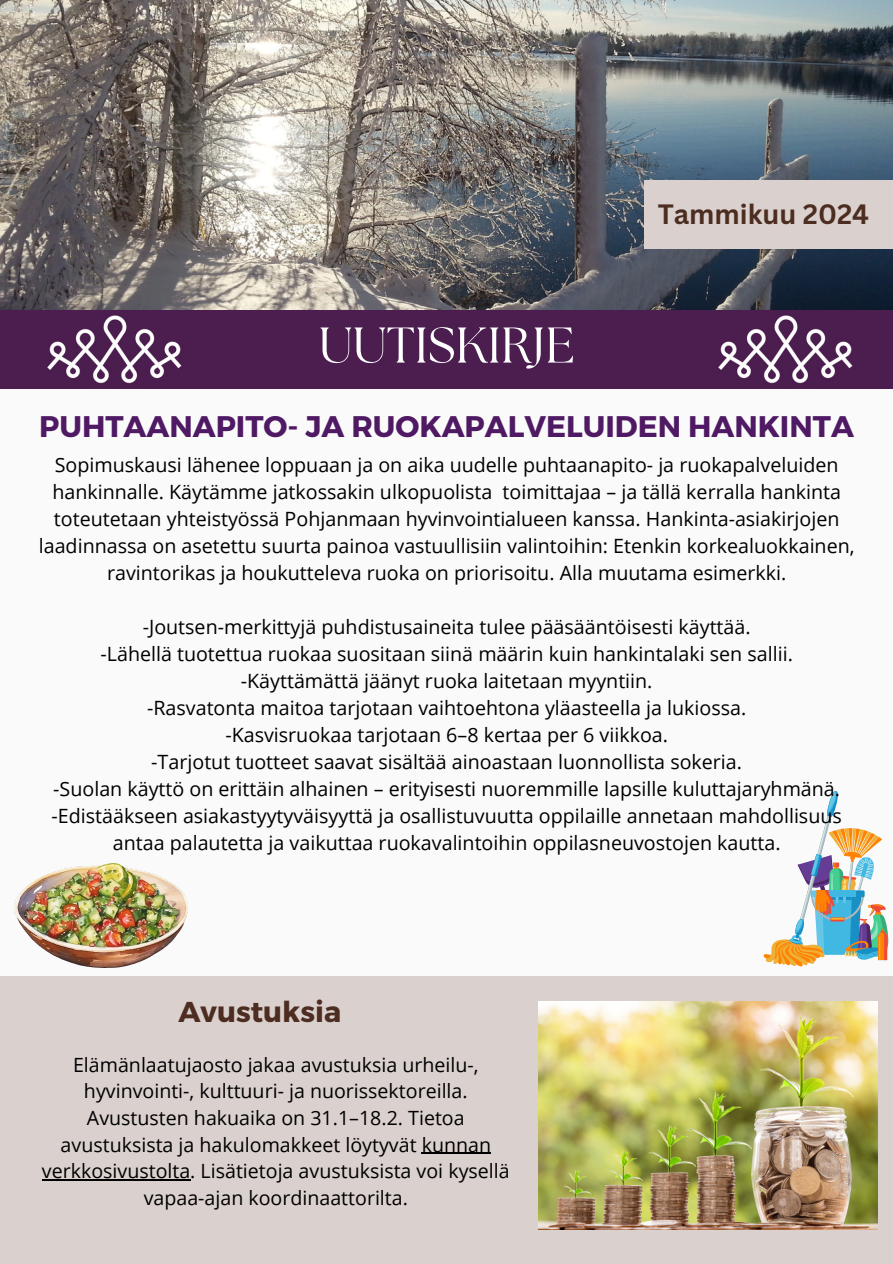
<style>
.page{position:relative;width:893px;height:1264px;background:#fff}
.page>*{position:absolute;margin:0;border:0;box-sizing:border-box;transform-origin:0 0}
.t1{font:50.1px "The Seasons";color:#fff}
.t2{font:700 29.7px "Montserrat";color:#4f1964}
.t3{font:700 28.65px "Montserrat";color:#4c2d20}
.t4{font:700 27.15px "Canva Sans";color:#4c2d20}
.t5{font:19.65px/27px "Open Sans";color:#000;text-align:center}
</style>
<div class="page">
<div style="left:0;top:0;width:892px;height:1263px;background:#fafafa"></div>
<img style="left:0;top:0;width:892px;height:310px">
<div style="left:0;top:310px;width:892px;height:78px;background:#4b1e4f"></div>
<div style="left:644px;top:180px;width:248px;height:68px;background:#dad0ce"></div>
<div style="left:0;top:975px;width:892px;height:288px;background:#dad0ce"></div>
<img style="left:47px;top:315px;width:135px;height:69px">
<img style="left:718px;top:315px;width:135px;height:69px">
<svg style="left:763px;top:791px;width:125px;height:175px"></svg>
<img style="left:15px;top:863px;width:172px;height:104px">
<img style="left:539px;top:1001px;width:338px;height:228px">
<hr style="left:421px;top:1152px;width:70px;height:1px;background:#000">
<hr style="left:42px;top:1179px;width:148px;height:1px;background:#000">
<p class="t1" style="left:318px;top:322px;width:258px">UUTISKIRJE</p>
<p class="t4" style="left:657px;top:195px;width:213px">Tammikuu 2024</p>
<h3 class="t2" style="left:39px;top:407px;width:816px">PUHTAANAPITO- JA RUOKAPALVELUIDEN HANKINTA</h3>
<h2 class="t5" style="left:39px;top:450px;width:817px">Sopimuskausi lähenee loppuaan ja on aika uudelle puhtaanapito- ja ruokapalveluiden hankinnalle. Käytämme jatkossakin ulkopuolista toimittajaa – ja tällä kerralla hankinta toteutetaan yhteistyössä Pohjanmaan hyvinvointialueen kanssa. Hankinta-asiakirjojen laadinnassa on asetettu suurta painoa vastuullisiin valintoihin: Etenkin korkealuokkainen, ravintorikas ja houkutteleva ruoka on priorisoitu. Alla muutama esimerkki.</h2>
<p class="t5" style="left:143px;top:612px;width:609px">-Joutsen-merkittyjä puhdistusaineita tulee pääsääntöisesti käyttää.</p>
<p class="t5" style="left:100px;top:639px;width:693px">-Lähellä tuotettua ruokaa suositaan siinä määrin kuin hankintalaki sen sallii.</p>
<p class="t5" style="left:241px;top:666px;width:413px">-Käyttämättä jäänyt ruoka laitetaan myyntiin.</p>
<p class="t5" style="left:147px;top:693px;width:600px">-Rasvatonta maitoa tarjotaan vaihtoehtona yläasteella ja lukiossa.</p>
<p class="t5" style="left:225px;top:720px;width:444px">-Kasvisruokaa tarjotaan 6–8 kertaa per 6 viikkoa.</p>
<p class="t5" style="left:151px;top:747px;width:592px">-Tarjotut tuotteet saavat sisältää ainoastaan luonnollista sokeria.</p>
<p class="t5" style="left:53px;top:774px;width:788px">-Suolan käyttö on erittäin alhainen – erityisesti nuoremmille lapsille kuluttajaryhmänä.</p>
<p class="t5" style="left:52px;top:801px;width:791px">-Edistääkseen asiakastyytyväisyyttä ja osallistuvuutta oppilaille annetaan mahdollisuus antaa palautetta ja vaikuttaa ruokavalintoihin oppilasneuvostojen kautta.</p>
<p class="t3" style="left:178px;top:993px;width:164px">Avustuksia</p>
<p class="t5" style="left:42px;top:1051px;width:469px;line-height:26.5px">Elämänlaatujaosto jakaa avustuksia urheilu-, hyvinvointi-, kulttuuri- ja nuorissektoreilla.<br>Avustusten hakuaika on 31.1–18.2. Tietoa avustuksista ja hakulomakkeet löytyvät kunnan verkkosivustolta. Lisätietoja avustuksista voi kysellä vapaa-ajan koordinaattorilta.</p>
</div>
